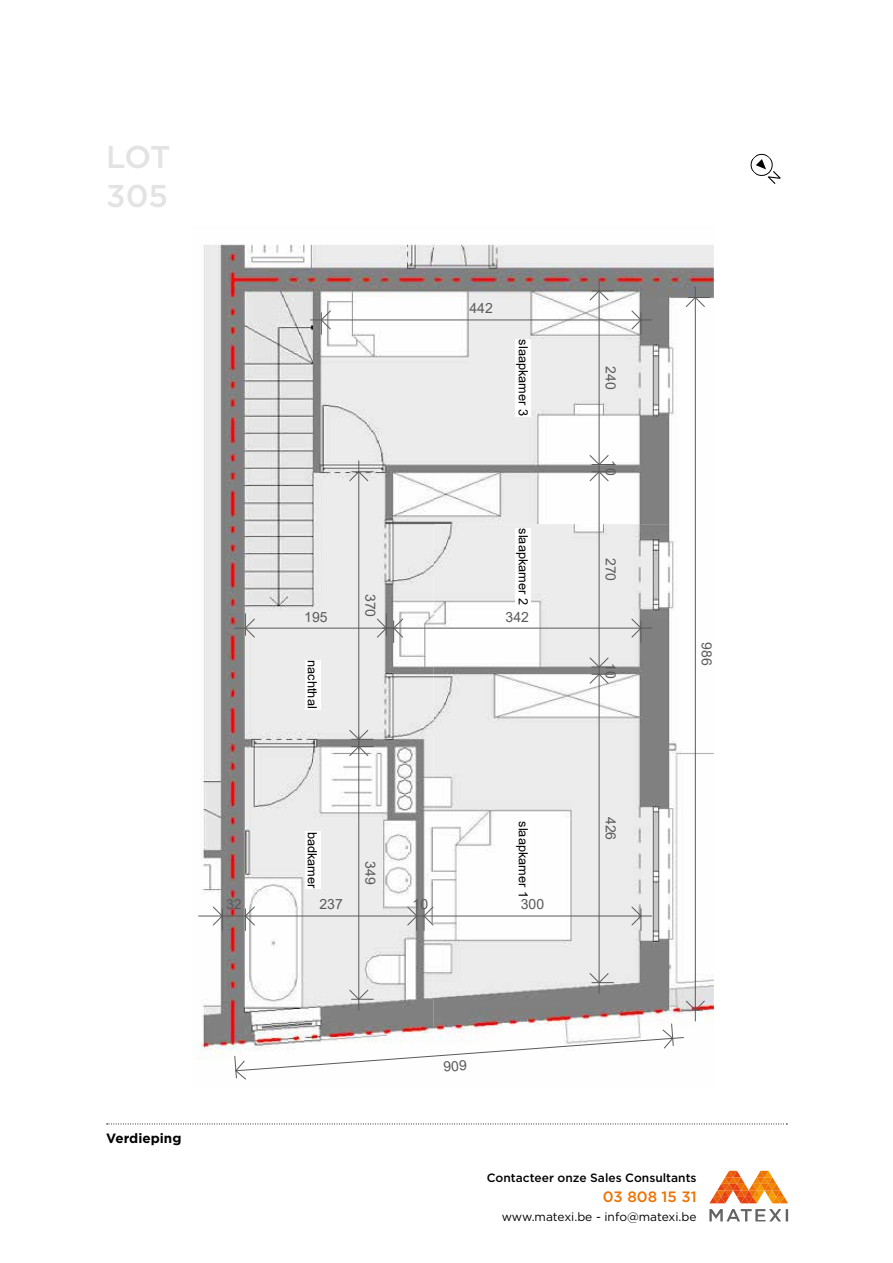
<style>
.page{position:relative;width:893px;height:1263px;background:#fff}
.page>*{position:absolute;margin:0;border:0;box-sizing:border-box;transform-origin:0 0}
.t1{font:500 31.5px/39px "Gotham";letter-spacing:-.02em;color:#e3e3e3}
.t2{font:500 15px "Gotham";color:#ee7203}
.t3{font:14.1px "Arial";color:#5a5a5a}
.t4{font:700 13.5px "Gotham";color:#000}
.t5{font:12.75px "Arial";color:#000}
.t6{font:500 12px "Gotham";color:#000}
.t7{font:12px "Gotham";letter-spacing:-.005em;color:#000}
</style>
<div class="page">
<img style="left:194px;top:244px;width:520px;height:815px">
<div style="left:305px;top:660px;width:15px;height:49px;background:#fff"></div>
<div style="left:305px;top:831px;width:15px;height:58px;background:#fff"></div>
<div style="left:516px;top:821px;width:15px;height:78px;background:#fff"></div>
<div style="left:516px;top:528px;width:15px;height:78px;background:#fff"></div>
<div style="left:516px;top:339px;width:15px;height:78px;background:#fff"></div>
<hr style="left:695px;top:287px;width:1px;height:734px;background:#5a5a5a">
<svg style="left:681px;top:1000px;width:24px;height:11px"></svg>
<svg style="left:685px;top:296px;width:25px;height:12px"></svg>
<hr style="left:199px;top:916px;width:46px;height:1px;background:#5a5a5a">
<svg style="left:212px;top:906px;width:11px;height:24px"></svg>
<hr style="left:245px;top:916px;width:172px;height:1px;background:#5a5a5a">
<svg style="left:244px;top:906px;width:11px;height:24px"></svg>
<hr style="left:424px;top:916px;width:228px;height:1px;background:#5a5a5a">
<svg style="left:407px;top:906px;width:27px;height:24px"></svg>
<svg style="left:631px;top:906px;width:11px;height:24px"></svg>
<hr style="left:599px;top:674px;width:1px;height:319px;background:#5a5a5a">
<svg style="left:589px;top:972px;width:25px;height:12px"></svg>
<hr style="left:599px;top:472px;width:1px;height:195px;background:#5a5a5a">
<svg style="left:589px;top:657px;width:25px;height:27px"></svg>
<hr style="left:599px;top:280px;width:1px;height:184px;background:#5a5a5a">
<svg style="left:589px;top:454px;width:25px;height:28px"></svg>
<svg style="left:589px;top:290px;width:25px;height:11px"></svg>
<hr style="left:358px;top:736px;width:1px;height:274px;background:#5a5a5a">
<svg style="left:349px;top:989px;width:24px;height:11px"></svg>
<hr style="left:383px;top:628px;width:269px;height:1px;background:#5a5a5a">
<svg style="left:393px;top:618px;width:11px;height:25px"></svg>
<svg style="left:631px;top:618px;width:11px;height:25px"></svg>
<hr style="left:235px;top:628px;width:162px;height:1px;background:#5a5a5a">
<svg style="left:376px;top:614px;width:11px;height:24px"></svg>
<svg style="left:244px;top:614px;width:11px;height:24px"></svg>
<hr style="left:310px;top:320px;width:342px;height:1px;background:#5a5a5a">
<svg style="left:320px;top:310px;width:11px;height:24px"></svg>
<svg style="left:631px;top:310px;width:11px;height:24px"></svg>
<hr style="left:358px;top:461px;width:1px;height:289px;background:#5a5a5a">
<svg style="left:349px;top:729px;width:24px;height:28px"></svg>
<svg style="left:349px;top:471px;width:24px;height:11px"></svg>
<svg style="left:107px;top:1123px;width:680px;height:1px"></svg>
<svg style="left:750px;top:153px;width:31px;height:31px"></svg>
<svg style="left:709px;top:1171px;width:79px;height:32px"></svg>
<svg style="left:709px;top:1209px;width:79px;height:12px"></svg>
<svg style="left:234px;top:1023px;width:450px;height:57px"></svg>
<h1 class="t1" style="left:106px;top:137px;width:66px">LOT<br>305</h1>
<p class="t3" style="left:469px;top:299px;width:25px">442</p>
<p class="t5" style="left:532px;top:339px;width:78px;rotate:90deg">slaapkamer 3</p>
<p class="t5" style="left:532px;top:528px;width:78px;rotate:90deg">slaapkamer 2</p>
<p class="t3" style="left:380px;top:594px;width:25px;rotate:90deg">370</p>
<p class="t3" style="left:304px;top:607px;width:25px">195</p>
<p class="t3" style="left:506px;top:607px;width:25px">342</p>
<p class="t5" style="left:321px;top:660px;width:50px;rotate:90deg">nachthal</p>
<p class="t5" style="left:321px;top:831px;width:58px;rotate:90deg">badkamer</p>
<p class="t5" style="left:532px;top:821px;width:78px;rotate:90deg">slaapkamer 1</p>
<p class="t3" style="left:380px;top:861px;width:25px;rotate:90deg">349</p>
<p class="t3" style="left:226px;top:895px;width:17px">32</p>
<p class="t3" style="left:319px;top:895px;width:25px">237</p>
<p class="t3" style="left:413px;top:895px;width:17px">10</p>
<p class="t3" style="left:521px;top:895px;width:25px">300</p>
<p class="t3" style="left:620px;top:366px;width:25px;rotate:90deg">240</p>
<p class="t3" style="left:620px;top:460px;width:17px;rotate:90deg">10</p>
<p class="t3" style="left:620px;top:558px;width:25px;rotate:90deg">270</p>
<p class="t3" style="left:620px;top:663px;width:17px;rotate:90deg">10</p>
<p class="t3" style="left:620px;top:817px;width:25px;rotate:90deg">426</p>
<p class="t3" style="left:717px;top:642px;width:25px;rotate:90deg">986</p>
<p class="t4" style="left:106px;top:1130px;width:77px">Verdieping</p>
<p class="t6" style="left:487px;top:1170px;width:211px">Contacteer onze Sales Consultants</p>
<p class="t2" style="left:603px;top:1187px;width:95px">03 808 15 31</p>
<p class="t7" style="left:502px;top:1209px;width:196px">www.matexi.be - info@matexi.be</p>
</div>
